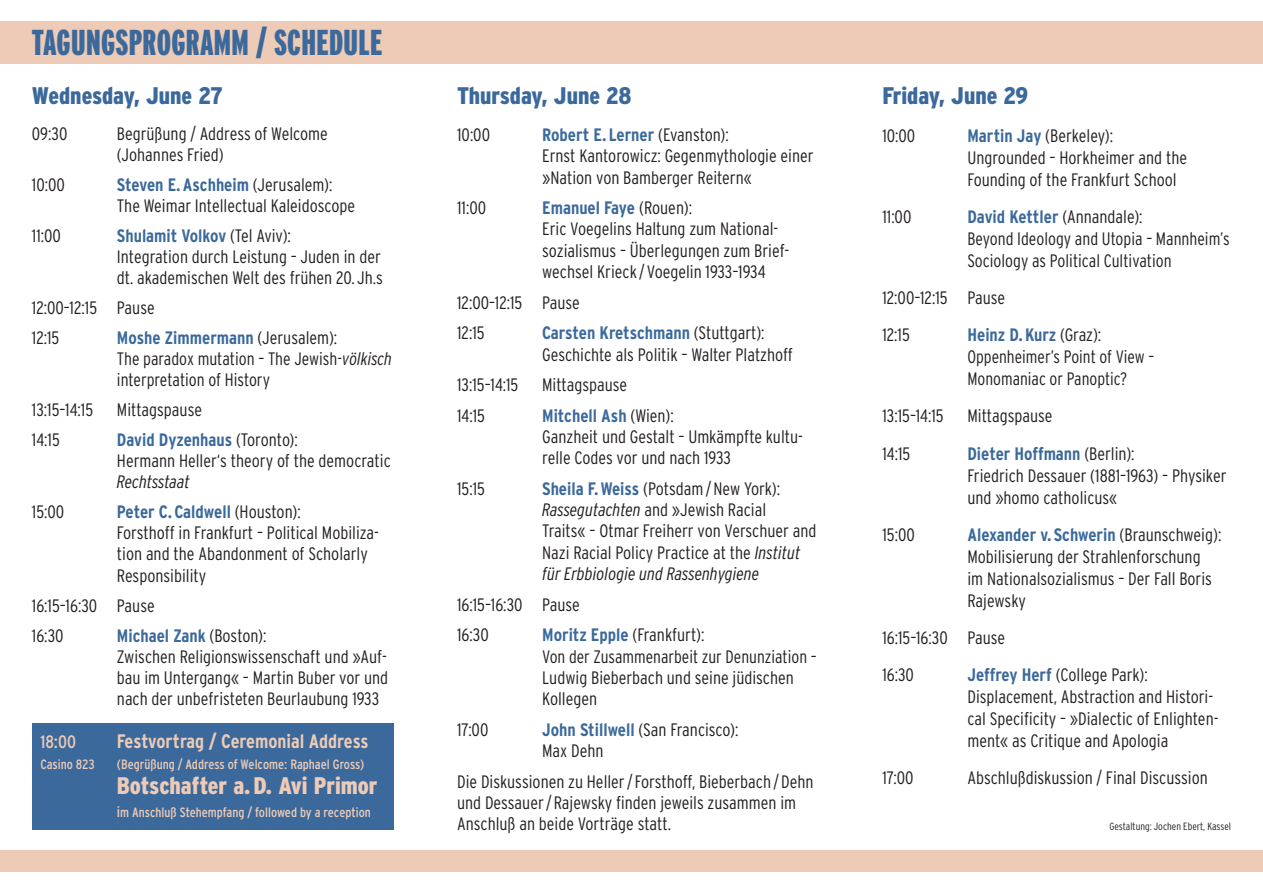
<style>
.page{position:relative;width:1263px;height:893px;background:#fff}
.page>*{position:absolute;margin:0;border:0;box-sizing:border-box;transform-origin:0 0}
.t1{font:900 extra-condensed 36px "Interstate";letter-spacing:.01em;color:#3b699b}
.t2{font:900 condensed 24px "Interstate";color:#3b699b}
.t3{font:900 condensed 24px "Interstate";color:#eecbb6}
.t4{font:700 condensed 19.5px "Interstate";color:#eecbb6}
.t5{font:300 condensed 18px/21.3px "Interstate";color:#231f20}
.t6{font:italic 300 condensed 18px "Interstate";letter-spacing:-.005em;color:#231f20}
.t7{font:condensed 18px "Interstate";color:#eecbb6}
.t8{font:condensed 13.5px "Interstate";color:#eecbb6}
.t9{font:300 condensed 10.5px "Interstate";color:#231f20}
.s1{font-weight:700;color:#3b699b}
.s2{font-style:italic}
.s3{font-size:15px}
</style>
<div class="page">
<div style="left:0;top:850px;width:1263px;height:22px;background:#eecbb6"></div>
<div style="left:0;top:21px;width:1263px;height:43px;background:#eecbb6"></div>
<div style="left:32px;top:723px;width:361px;height:106px;background:#3b699b"></div>
<h1 class="t1" style="left:32px;top:22px;width:352px">TAGUNGSPROGRAMM / SCHEDULE</h1>
<h2 class="t2" style="left:32px;top:83px;width:192px">Wednesday, June 27</h2>
<p class="t5" style="left:32px;top:123px;width:37px">09:30</p>
<p class="t5" style="left:117px;top:123px;width:212px">Begrüßung / Address of Welcome (Johannes Fried)</p>
<p class="t5" style="left:32px;top:174px;width:34px">10:00</p>
<p class="t5" style="left:117px;top:174px;width:240px"><span class="s1">Steven E.Aschheim</span> (Jerusalem):<br>The Weimar Intellectual Kaleidoscope</p>
<p class="t5" style="left:32px;top:225px;width:31px">11:00</p>
<p class="t5" style="left:117px;top:225px;width:267px"><span class="s1">Shulamit Volkov</span> (Tel Aviv):<br>Integration durch Leistung – Juden in der dt. akademischen Welt des frühen 20. Jh.s</p>
<p class="t5" style="left:32px;top:293px;width:124px;line-height:30px">12:00–12:15 Pause<br>12:15</p>
<p class="t5" style="left:117px;top:327px;width:277px"><span class="s1">Moshe Zimmermann</span> (Jerusalem):<br>The paradox mutation – The Jewish-<span class="s2">völkisch </span>interpretation of History</p>
<p class="t5" style="left:32px;top:399px;width:63px">13:15–14:15</p>
<p class="t5" style="left:117px;top:399px;width:87px">Mittagspause</p>
<p class="t5" style="left:32px;top:429px;width:29px">14:15</p>
<p class="t5" style="left:117px;top:429px;width:275px"><span class="s1">David Dyzenhaus</span> (Toronto):<br>Hermann Heller‘s theory of the democratic</p>
<p class="t6" style="left:117px;top:471px;width:74px">Rechtsstaat</p>
<p class="t5" style="left:32px;top:501px;width:34px">15:00</p>
<p class="t5" style="left:117px;top:501px;width:264px"><span class="s1">Peter C.Caldwell</span> (Houston):<br>Forsthoff in Frankfurt – Political Mobiliza&shy;tion and the Abandonment of Scholarly<br>Responsibility</p>
<p class="t5" style="left:32px;top:590px;width:124px;line-height:30px">16:15–16:30 Pause<br>16:30</p>
<p class="t5" style="left:117px;top:624px;width:273px"><span class="s1">Michael Zank</span> (Boston):<br>Zwischen Religionswissenschaft und »Auf&shy;bau im Untergang« – Martin Buber vor und nach der unbefristeten Beurlaubung 1933</p>
<p class="t7" style="left:40px;top:732px;width:37px">18:00</p>
<p class="t4" style="left:117px;top:730px;width:253px">Festvortrag / Ceremonial Address</p>
<p class="t8" style="left:40px;top:756px;width:56px">Casino 823</p>
<p class="t8" style="left:117px;top:756px;width:249px">(Begrüßung / Address of Welcome: Raphael Gross)</p>
<h2 class="t3" style="left:117px;top:772px;width:262px">Botschafter a.D. Avi Primor</h2>
<p class="t8" style="left:117px;top:804px;width:255px"><span class="s3">i</span>m Anschluß Stehempfang / followed by a reception</p>
<h2 class="t2" style="left:457px;top:83px;width:176px">Thursday, June 28</h2>
<p class="t5" style="left:457px;top:124px;width:34px">10:00</p>
<p class="t5" style="left:542px;top:124px;width:273px"><span class="s1">Robert E. Lerner</span> (Evanston):<br>Ernst Kantorowicz: Gegenmythologie einer »Nation von Bamberger Reitern«</p>
<p class="t5" style="left:457px;top:197px;width:31px">11:00</p>
<p class="t5" style="left:542px;top:197px;width:247px"><span class="s1">Emanuel Faye</span> (Rouen):<br>Eric Voegelins Haltung zum National&shy;sozialismus – Überlegungen zum Brief&shy;wechsel Krieck / Voegelin 1933–1934</p>
<p class="t5" style="left:457px;top:287px;width:124px;line-height:30.6px">12:00–12:15 Pause<br>12:15</p>
<p class="t5" style="left:542px;top:322px;width:252px"><span class="s1">Carsten Kretschmann</span> (Stuttgart):<br>Geschichte als Politik – Walter Platzhoff</p>
<p class="t5" style="left:457px;top:374px;width:63px">13:15–14:15</p>
<p class="t5" style="left:542px;top:374px;width:87px">Mittagspause</p>
<p class="t5" style="left:457px;top:405px;width:29px">14:15</p>
<p class="t5" style="left:542px;top:405px;width:262px"><span class="s1">Mitchell Ash</span> (Wien):<br>Ganzheit und Gestalt – Umkämpfte kultu&shy;relle Codes vor und nach 1933</p>
<p class="t5" style="left:457px;top:478px;width:29px">15:15</p>
<p class="t5" style="left:542px;top:478px;width:276px"><span class="s1">Sheila F.Weiss</span> (Potsdam/New York):<br><span class="s2">Rassegutachten</span> and »Jewish Racial<br>Traits« – Otmar Freiherr von Verschuer and Nazi Racial Policy Practice at the <span class="s2">Institut für Erbbiologie und Rassenhygiene</span></p>
<p class="t5" style="left:457px;top:589px;width:124px;line-height:30.6px">16:15–16:30 Pause<br>16:30</p>
<p class="t5" style="left:542px;top:624px;width:276px"><span class="s1">Moritz Epple</span> (Frankfurt):<br>Von der Zusammenarbeit zur Denunziation –<br>Ludwig Bieberbach und seine jüdischen<br>Kollegen</p>
<p class="t5" style="left:457px;top:719px;width:33px">17:00</p>
<p class="t5" style="left:542px;top:719px;width:198px"><span class="s1">John Stillwell</span> (San Francisco):<br>Max Dehn</p>
<p class="t5" style="left:457px;top:770px;width:358px">Die Diskussionen zu Heller/ Forsthoff, Bieberbach / Dehn und Dessauer/ Rajewsky finden jeweils zusammen im<br>Anschluß an beide Vorträge statt.</p>
<h2 class="t2" style="left:882px;top:83px;width:147px">Friday, June 29</h2>
<p class="t5" style="left:882px;top:125px;width:34px">10:00</p>
<p class="t5" style="left:967px;top:124px;width:221px;line-height:21.9px"><span class="s1">Martin Jay</span> (Berkeley):<br>Ungrounded – Horkheimer and the<br>Founding of the Frankfurt School</p>
<p class="t5" style="left:882px;top:206px;width:31px">11:00</p>
<p class="t5" style="left:967px;top:205px;width:264px;line-height:21.9px"><span class="s1">David Kettler</span> (Annandale):<br>Beyond Ideology and Utopia – Mannheim’s<br>Sociology as Political Cultivation</p>
<p class="t5" style="left:882px;top:279px;width:124px;line-height:37.3px">12:00–12:15 Pause<br>12:15</p>
<p class="t5" style="left:967px;top:324px;width:188px;line-height:21.9px"><span class="s1">Heinz D.Kurz</span> (Graz):<br>Oppenheimer’s Point of View –<br>Monomaniac or Panoptic?</p>
<p class="t5" style="left:882px;top:405px;width:63px">13:15–14:15</p>
<p class="t5" style="left:967px;top:405px;width:87px">Mittagspause</p>
<p class="t5" style="left:882px;top:443px;width:29px">14:15</p>
<p class="t5" style="left:967px;top:442px;width:261px;line-height:21.9px"><span class="s1">Dieter Hoffmann</span> (Berlin):<br>Friedrich Dessauer (1881–1963) – Physiker und »homo catholicus«</p>
<p class="t5" style="left:882px;top:524px;width:34px">15:00</p>
<p class="t5" style="left:967px;top:523px;width:255px;line-height:21.9px"><span class="s1">Alexander v. Schwerin</span> (Braunschweig):<br>Mobilisierung der Strahlenforschung<br>im Nationalsozialismus – Der Fall Boris<br>Rajewsky</p>
<p class="t5" style="left:882px;top:619px;width:124px;line-height:37.3px">16:15–16:30 Pause<br>16:30</p>
<p class="t5" style="left:967px;top:664px;width:253px;line-height:21.9px"><span class="s1">Jeffrey Herf</span> (College Park):<br>Displacement, Abstraction and Histori&shy;cal Specificity – »Dialectic of Enlighten&shy;ment« as Critique and Apologia</p>
<p class="t5" style="left:882px;top:767px;width:33px">17:00</p>
<p class="t5" style="left:967px;top:767px;width:242px">Abschlußdiskussion / Final Discussion</p>
<p class="t9" style="left:1109px;top:821px;width:123px">Gestaltung: Jochen Ebert, Kassel</p>
</div>
